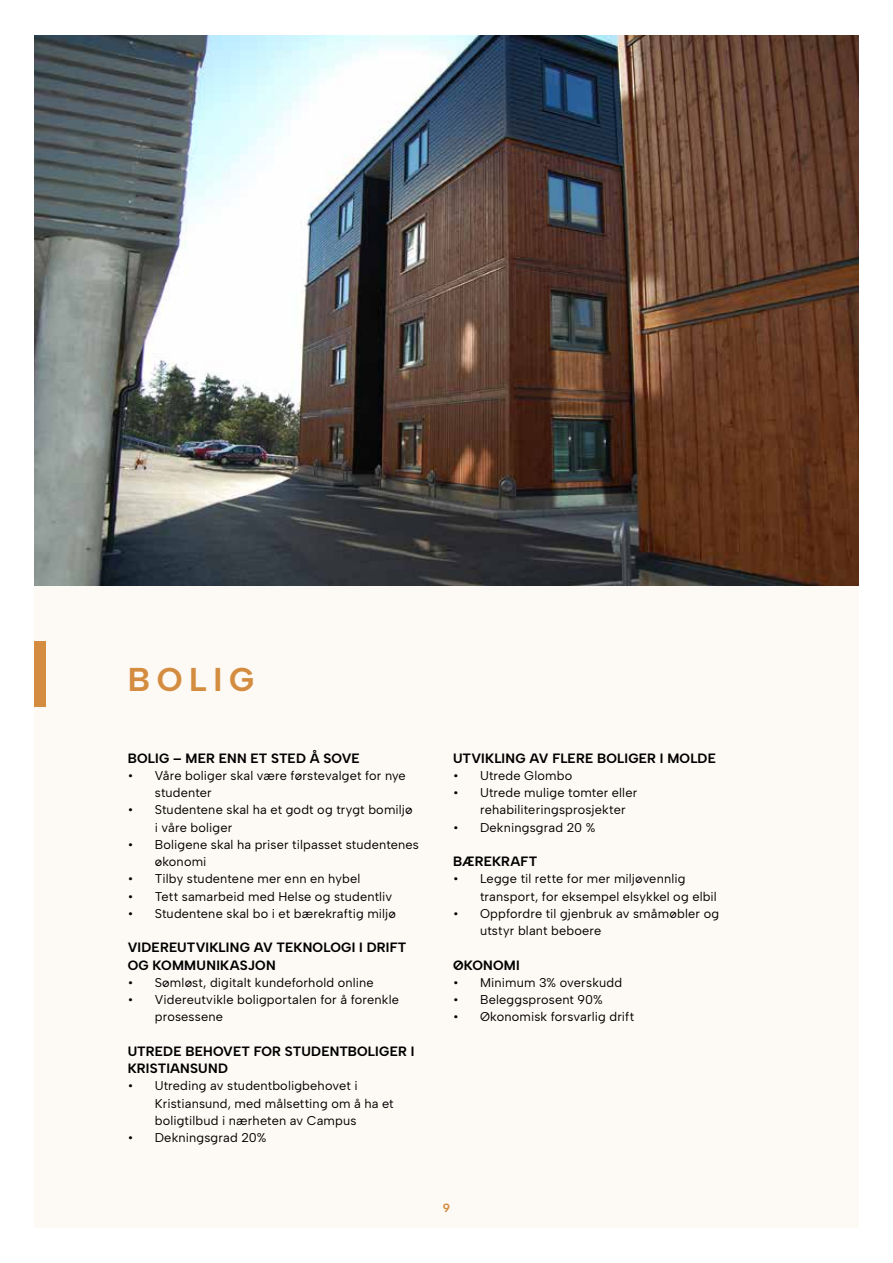
<style>
.page{position:relative;width:893px;height:1263px;background:#fff}
.page>*{position:absolute;margin:0;border:0;box-sizing:border-box;transform-origin:0 0}
.t1{font:700 33px "Albert Sans";letter-spacing:.2em;color:#d48d40}
.t2{font:700 13.5px/17.2px "Albert Sans";letter-spacing:.015em;color:#000}
.t3{font:12.75px/17.2px "Albert Sans";letter-spacing:.015em;color:#000}
.t4{font:700 12px "Albert Sans";color:#d48d40}
</style>
<div class="page">
<div style="left:34px;top:35px;width:825px;height:1193px;background:#fdf9f4"></div>
<img style="left:34px;top:35px;width:825px;height:551px">
<div style="left:34px;top:642px;width:11px;height:65px;background:#d48d40"></div>
<h1 class="t1" style="left:128px;top:660px;width:128px">BOLIG</h1>
<p class="t2" style="left:128px;top:749px;width:233px">BOLIG – MER ENN ET STED Å SOVE</p>
<p class="t3" style="left:155px;top:767px;width:253px;text-indent:-27px">• Våre boliger skal være førstevalget for nye studenter</p>
<p class="t3" style="left:155px;top:801px;width:259px;text-indent:-27px">• Studentene skal ha et godt og trygt bomiljø i våre boliger</p>
<p class="t3" style="left:155px;top:836px;width:266px;text-indent:-27px">• Boligene skal ha priser tilpasset studentenes økonomi</p>
<p class="t3" style="left:128px;top:870px;width:234px">• Tilby studentene mer enn en hybel</p>
<p class="t3" style="left:128px;top:887px;width:266px">• Tett samarbeid med Helse og studentliv</p>
<p class="t3" style="left:128px;top:905px;width:270px">• Studentene skal bo i et bærekraftig miljø</p>
<p class="t2" style="left:128px;top:939px;width:280px">VIDEREUTVIKLING AV TEKNOLOGI I DRIFT<br>OG KOMMUNIKASJON</p>
<p class="t3" style="left:128px;top:974px;width:248px">• Sømløst, digitalt kundeforhold online</p>
<p class="t3" style="left:155px;top:991px;width:246px;text-indent:-27px">• Videreutvikle boligportalen for å forenkle prosessene</p>
<p class="t2" style="left:128px;top:1042px;width:288px">UTREDE BEHOVET FOR STUDENTBOLIGER I<br>KRISTIANSUND</p>
<p class="t3" style="left:155px;top:1077px;width:240px;text-indent:-27px">• Utreding av studentboligbehovet i<br>Kristiansund, med målsetting om å ha et boligtilbud i nærheten av Campus</p>
<p class="t3" style="left:128px;top:1129px;width:140px">• Dekningsgrad 20%</p>
<p class="t2" style="left:453px;top:749px;width:264px">UTVIKLING AV FLERE BOLIGER I MOLDE</p>
<p class="t3" style="left:453px;top:767px;width:121px">• Utrede Glombo</p>
<p class="t3" style="left:480px;top:784px;width:159px;text-indent:-27px">• Utrede mulige tomter eller rehabiliteringsprosjekter</p>
<p class="t3" style="left:453px;top:818px;width:144px">• Dekningsgrad 20 %</p>
<p class="t2" style="left:453px;top:853px;width:86px">BÆREKRAFT</p>
<p class="t3" style="left:480px;top:870px;width:238px;text-indent:-27px">• Legge til rette for mer miljøvennlig transport, for eksempel elsykkel og elbil</p>
<p class="t3" style="left:480px;top:905px;width:241px;text-indent:-27px">• Oppfordre til gjenbruk av småmøbler og utstyr blant beboere</p>
<p class="t2" style="left:453px;top:956px;width:68px">ØKONOMI</p>
<p class="t3" style="left:453px;top:974px;width:171px">• Minimum 3% overskudd</p>
<p class="t3" style="left:453px;top:991px;width:151px">• Beleggsprosent 90%</p>
<p class="t3" style="left:453px;top:1008px;width:183px">• Økonomisk forsvarlig drift</p>
<p class="t4" style="left:443px;top:1201px;width:9px">9</p>
</div>
